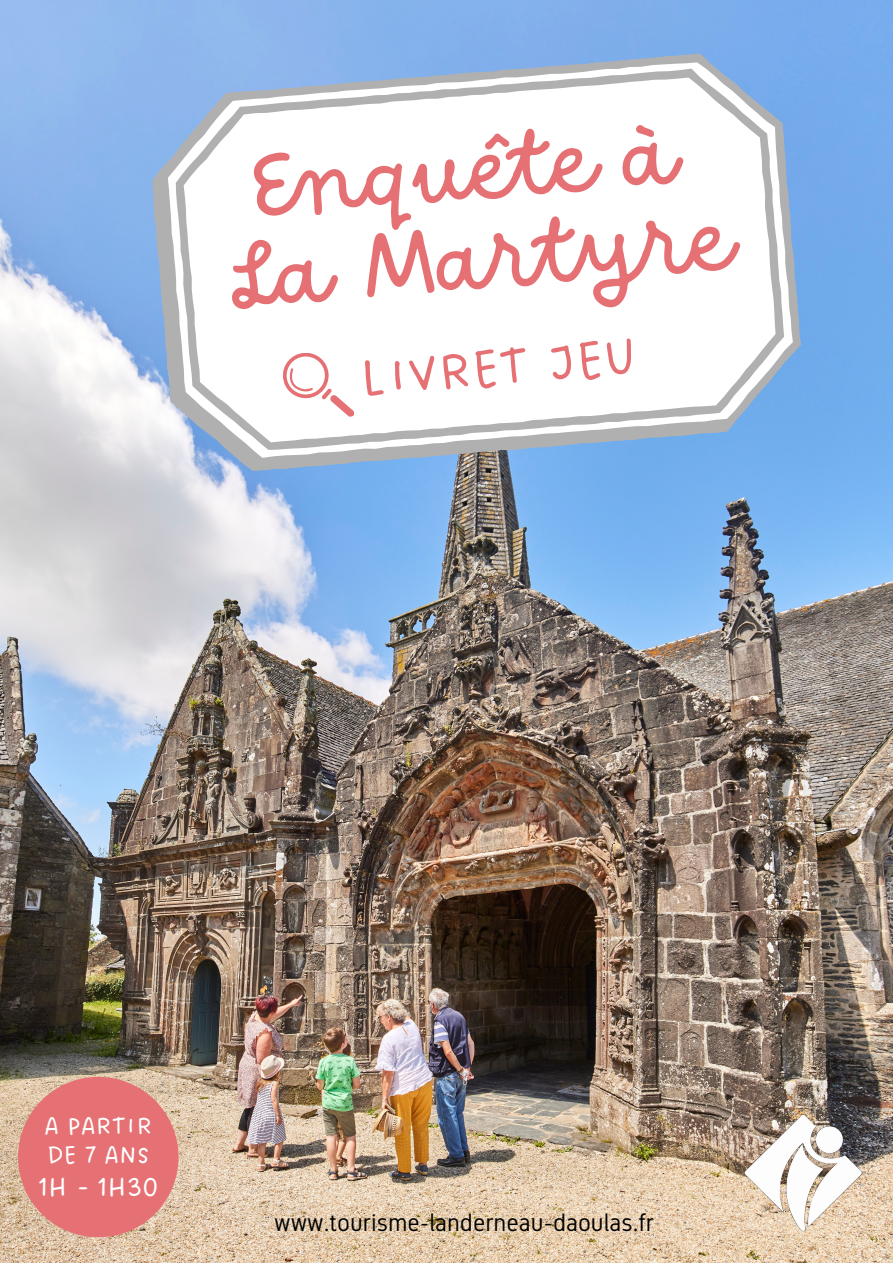
<style>
.page{position:relative;width:893px;height:1264px;background:#fff}
.page>*{position:absolute;margin:0;border:0;box-sizing:border-box;transform-origin:0 0}
.t1{font:99.45px "DO Script Regular";color:#e67175}
.t2{font:57px "DO Sans Regular";color:#e67175}
.t3{font:30px "DO Sans Regular";color:#fff}
.t4{font:27px/28px "DO Sans Regular";color:#fff}
.t5{font:24px "Gidole";color:#000}
</style>
<div class="page">
<img style="left:0;top:0;width:892px;height:1262px">
<svg style="left:144px;top:48px;width:655px;height:430px;background:#90b7e6"></svg>
<svg style="left:152px;top:47px;width:655px;height:426px"></svg>
<svg style="left:281px;top:351px;width:73px;height:67px"></svg>
<img style="left:742px;top:1114px;width:122px;height:118px">
<div style="left:18px;top:1076px;width:160px;height:161px;background:#e67175;border-radius:50%"></div>
<p class="t1" style="left:239px;top:130px;width:437px;rotate:-5deg">Enquête à</p>
<p class="t1" style="left:223px;top:222px;width:510px;rotate:-5deg">La Martyre</p>
<p class="t2" style="left:354px;top:347px;width:281px;rotate:-5deg">LIVRET JEU</p>
<p class="t4" style="left:44px;top:1113px;width:109px">A PARTIR<br>DE 7 ANS</p>
<p class="t3" style="left:38px;top:1169px;width:122px">1H - 1H30</p>
<p class="t5" style="left:274px;top:1208px;width:381px">www.tourisme-landerneau-daoulas.fr</p>
</div>
